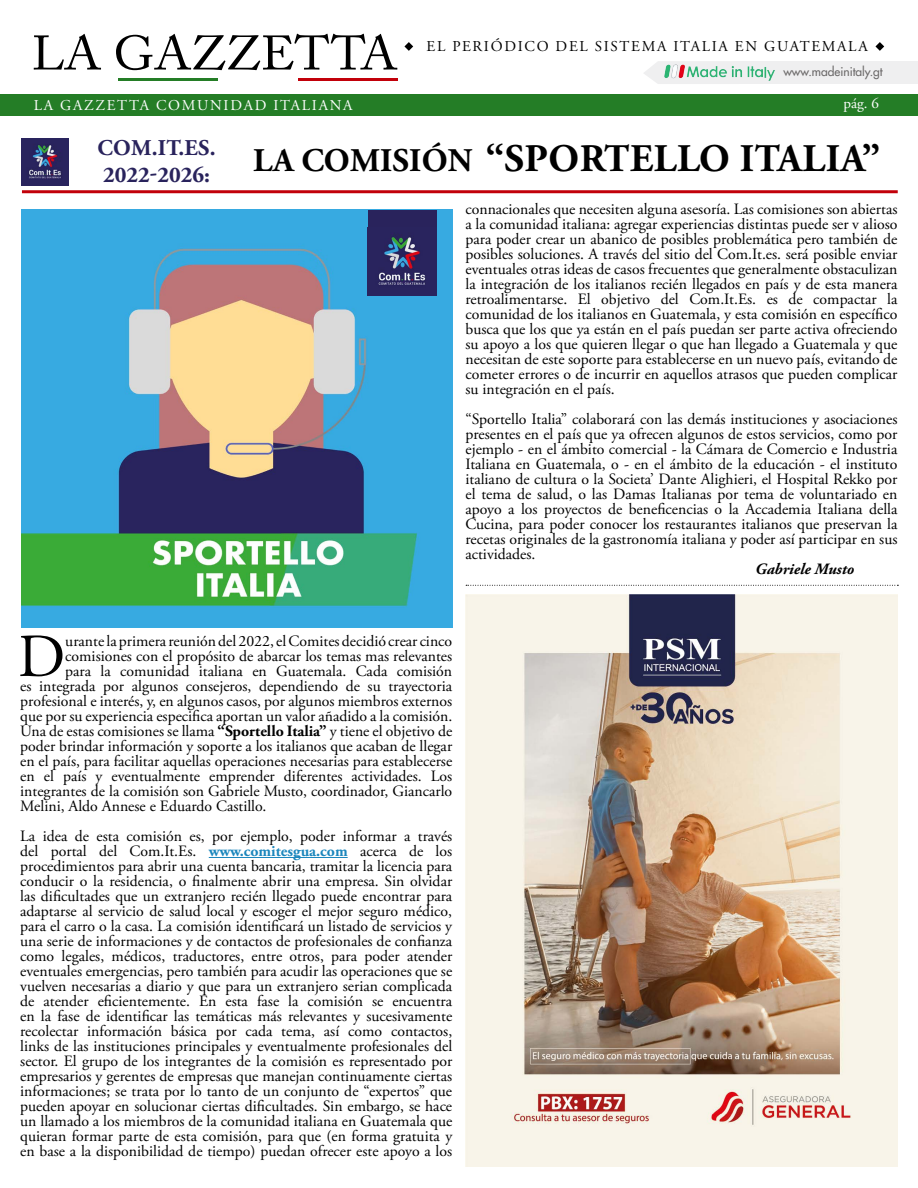
<style>
.page{position:relative;width:918px;height:1188px;background:#fff}
.page>*{position:absolute;margin:0;border:0;box-sizing:border-box;transform-origin:0 0}
.t1{font:61.05px "Adobe Garamond Pro";color:#000}
.t2{font:700 39px "Adobe Garamond Pro";letter-spacing:.015em;color:#000}
.t3{font:700 33px "Adobe Garamond Pro";letter-spacing:.005em;color:#000}
.t4{font:700 22.5px/27px "Adobe Garamond Pro";color:#29235c}
.t5{font:15.75px/15px "Adobe Garamond Pro";color:#000;text-align:justify}
.t6{font:italic 700 15.75px "Adobe Garamond Pro";color:#000}
.t7{font:15px "Adobe Garamond Pro";letter-spacing:.115em;color:#000}
.t8{font:15px "Adobe Garamond Pro";letter-spacing:.115em;color:#fff}
.t9{font:12px "Futura LT";color:#6b6969}
.s1{font-weight:700}
.s2{font-weight:700;color:#1c87bd}
</style>
<div class="page">
<hr style="left:209px;top:857px;width:139px;height:1px;background:#1c87bd">
<div style="left:0;top:94px;width:918px;height:22px;background:#247d26"></div>
<svg style="left:34px;top:34px;width:67px;height:36px"></svg>
<svg style="left:116px;top:34px;width:281px;height:36px"></svg>
<hr style="left:119px;top:78px;width:99px;height:3px;background:#247d26">
<hr style="left:298px;top:78px;width:99px;height:3px;background:#c2000a">
<hr style="left:22px;top:190px;width:876px;height:3px;background:#c2000a">
<img style="left:22px;top:139px;width:47px;height:47px">
<img style="left:466px;top:594px;width:431px;height:573px">
<svg style="left:404px;top:42px;width:9px;height:9px"></svg>
<svg style="left:875px;top:42px;width:9px;height:9px"></svg>
<svg style="left:644px;top:62px;width:13px;height:21px"></svg>
<div style="left:735px;top:61px;width:183px;height:23px;background:#efeff0"></div>
<img style="left:657px;top:61px;width:118px;height:23px">
<img style="left:22px;top:210px;width:430px;height:417px">
<div style="left:368px;top:210px;width:69px;height:25px;background:#29235c"></div>
<img style="left:368px;top:235px;width:69px;height:61px">
<svg style="left:466px;top:585px;width:432px;height:1px"></svg>
<p class="t7" style="left:427px;top:38px;width:90px">El perIódico</p>
<p class="t7" style="left:556px;top:38px;width:12px">del</p>
<p class="t7" style="left:595px;top:38px;width:12px">sistema</p>
<p class="t7" style="left:673px;top:38px;width:11px">italia</p>
<p class="t7" style="left:735px;top:38px;width:55px">en Guatemala</p>
<p class="t9" style="left:783px;top:64px;width:101px">www.madeinitaly.gt</p>
<p class="t8" style="left:34px;top:96px;width:85px">La Gazzetta</p>
<p class="t8" style="left:156px;top:96px;width:26px">Comunidad</p>
<p class="t8" style="left:273px;top:96px;width:11px">italiana</p>
<p class="t8" style="left:844px;top:94px;width:37px">pág. 6</p>
<h3 class="t3" style="left:253px;top:141px;width:221px">LA COMISIÓN</h3>
<h3 class="t4" style="left:98px;top:134px;width:119px">COM.IT.ES.<br>2022-2026:</h3>
<h2 class="t2" style="left:486px;top:136px;width:396px">“SPORTELLO ITALIA”</h2>
<p class="t5" style="left:465px;top:202px;width:434px">connacionales que necesiten alguna asesoría. Las comisiones son abiertas a la comunidad italiana: agregar experiencias distintas puede ser v alioso para poder crear un abanico de posibles problemática pero también de posibles soluciones. A través del sitio del Com.It.es. será posible enviar eventuales otras ideas de casos frecuentes que generalmente obstaculizan la integración de los italianos recién llegados en país y de esta manera retroalimentarse. El objetivo del Com.It.Es. es de compactar la comunidad de los italianos en Guatemala, y esta comisión en específico busca que los que ya están en el país puedan ser parte activa ofreciendo su apoyo a los que quieren llegar o que han llegado a Guatemala y que necesitan de este soporte para establecerse en un nuevo país, evitando de cometer errores o de incurrir en aquellos atrasos que pueden complicar su integración en el país.</p>
<p class="t5" style="left:465px;top:412px;width:434px">“Sportello Italia” colaborará con las demás instituciones y asociaciones presentes en el país que ya ofrecen algunos de estos servicios, como por ejemplo - en el ámbito comercial - la Cámara de Comercio e Industria Italiana en Guatemala, o - en el ámbito de la educación - el instituto italiano de cultura o la Societa’ Dante Alighieri, el Hospital Rekko por el tema de salud, o las Damas Italianas por tema de voluntariado en apoyo a los proyectos de beneficencias o la Accademia Italiana della Cucina, para poder conocer los restaurantes italianos que preservan la recetas originales de la gastronomía italiana y poder así participar en sus actividades.</p>
<p class="t6" style="left:755px;top:560px;width:101px">Gabriele Musto</p>
<h1 class="t1" style="left:18px;top:620px;width:49px">D</h1>
<p class="t5" style="left:65px;top:634px;width:388px">urante la primera reunión del 2022, el Comites decidió crear cinco</p>
<p class="t5" style="left:65px;top:649px;width:388px">comisiones con el propósito de abarcar los temas mas relevantes</p>
<p class="t5" style="left:65px;top:664px;width:388px">para la comunidad italiana en Guatemala. Cada comisión</p>
<p class="t5" style="left:20px;top:679px;width:434px">es integrada por algunos consejeros, dependiendo de su trayectoria</p>
<p class="t5" style="left:20px;top:694px;width:434px">profesional e interés, y, en algunos casos, por algunos miembros externos</p>
<p class="t5" style="left:20px;top:709px;width:434px">que por su experiencia especifica aportan un valor añadido a la comisión.</p>
<p class="t5" style="left:20px;top:724px;width:434px">Una de estas comisiones se llama <span class="s1">“Sportello Italia”</span> y tiene el objetivo de</p>
<p class="t5" style="left:20px;top:739px;width:433px">poder brindar información y soporte a los italianos que acaban de llegar</p>
<p class="t5" style="left:20px;top:754px;width:434px">en el país, para facilitar aquellas operaciones necesarias para establecerse</p>
<p class="t5" style="left:20px;top:769px;width:433px">en el país y eventualmente emprender diferentes actividades. Los</p>
<p class="t5" style="left:20px;top:784px;width:433px">integrantes de la comisión son Gabriele Musto, coordinador, Giancarlo</p>
<p class="t5" style="left:20px;top:799px;width:248px">Melini, Aldo Annese e Eduardo Castillo.</p>
<p class="t5" style="left:20px;top:829px;width:434px">La idea de esta comisión es, por ejemplo, poder informar a través del portal del Com.It.Es. <span class="s2">www.comitesgua.com</span> acerca de los procedimientos para abrir una cuenta bancaria, tramitar la licencia para conducir o la residencia, o finalmente abrir una empresa. Sin olvidar las dificultades que un extranjero recién llegado puede encontrar para adaptarse al servicio de salud local y escoger el mejor seguro médico, para el carro o la casa. La comisión identificará un listado de servicios y una serie de informaciones y de contactos de profesionales de confianza como legales, médicos, traductores, entre otros, para poder atender eventuales emergencias, pero también para acudir las operaciones que se vuelven necesarias a diario y que para un extranjero serian complicada de atender eficientemente. En esta fase la comisión se encuentra en la fase de identificar las temáticas más relevantes y sucesivamente recolectar información básica por cada tema, así como contactos, links de las instituciones principales y eventualmente profesionales del sector. El grupo de los integrantes de la comisión es representado por empresarios y gerentes de empresas que manejan continuamente ciertas informaciones; se trata por lo tanto de un conjunto de “expertos” que pueden apoyar en solucionar ciertas dificultades. Sin embargo, se hace un llamado a los miembros de la comunidad italiana en Guatemala que quieran formar parte de esta comisión, para que (en forma gratuita y en base a la disponibilidad de tiempo) puedan ofrecer este apoyo a los</p>
</div>
